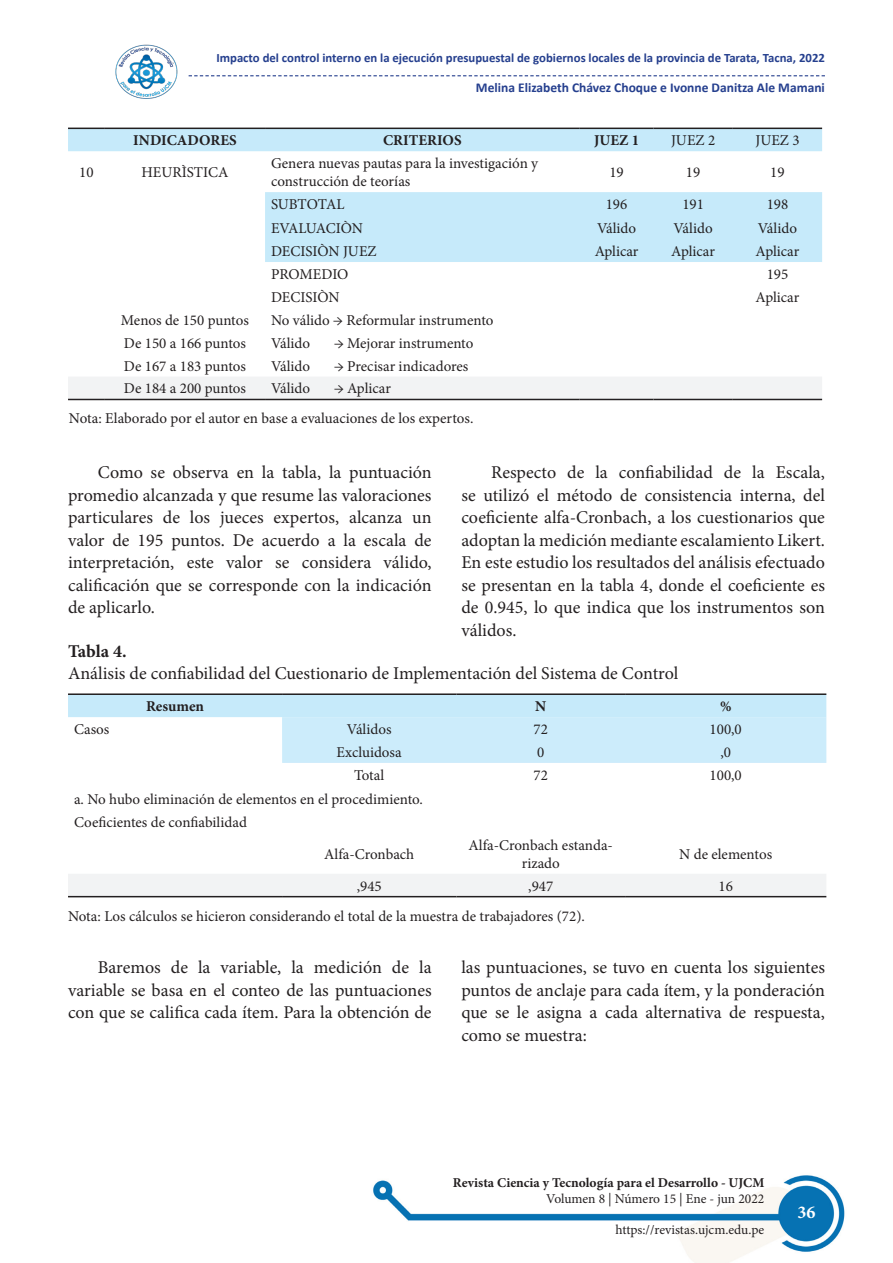
<style>
.page{position:relative;width:893px;height:1263px;background:#fff}
.page>*{position:absolute;margin:0;border:0;box-sizing:border-box;transform-origin:0 0}
.t1{font:18px/22.5px "Minion Pro";color:#231f20;text-align:justify}
.t2{font:700 18px "Minion Pro";letter-spacing:-.005em;color:#231f20}
.t3{font:700 18px "Minion Pro";color:#fff}
.t4{font:15px/18px "Minion Pro";color:#231f20}
.t5{font:700 15px "Minion Pro";color:#231f20}
.t6{font:13.5px "Minion Pro";color:#231f20}
.t7{font:700 13.5px "Calibri";color:#253f8e}
.t8{font:700 13.5px "Minion Pro";color:#231f20}
.t9{font:700 12.75px "Calibri";color:#253f8e}
</style>
<div class="page">
<img style="left:68px;top:75px;width:777px;height:1188px">
<svg style="left:189px;top:75px;width:636px;height:1px"></svg>
<img style="left:113px;top:44px;width:66px;height:57px">
<svg style="left:68px;top:129px;width:754px;height:133px;fill:#c6eafa"></svg>
<svg style="left:265px;top:262px;width:557px;height:23px"></svg>
<div style="left:68px;top:377px;width:754px;height:22px;background:#f2f3f4"></div>
<hr style="left:68px;top:128px;width:37px;height:1px;background:#231f20">
<hr style="left:105px;top:128px;width:160px;height:1px;background:#231f20">
<hr style="left:265px;top:128px;width:315px;height:1px;background:#231f20">
<hr style="left:580px;top:128px;width:73px;height:1px;background:#231f20">
<hr style="left:653px;top:128px;width:80px;height:1px;background:#231f20">
<hr style="left:733px;top:128px;width:89px;height:1px;background:#231f20">
<hr style="left:68px;top:399px;width:37px;height:1px;background:#231f20">
<hr style="left:105px;top:399px;width:160px;height:1px;background:#231f20">
<hr style="left:265px;top:399px;width:315px;height:1px;background:#231f20">
<hr style="left:580px;top:399px;width:73px;height:1px;background:#231f20">
<hr style="left:653px;top:399px;width:80px;height:1px;background:#231f20">
<hr style="left:733px;top:399px;width:89px;height:1px;background:#231f20">
<svg style="left:68px;top:695px;width:758px;height:45px"></svg>
<svg style="left:68px;top:740px;width:758px;height:93px"></svg>
<div style="left:68px;top:874px;width:758px;height:22px;background:#f2f3f4"></div>
<hr style="left:68px;top:693px;width:214px;height:2px;background:#231f20">
<hr style="left:282px;top:693px;width:174px;height:2px;background:#231f20">
<hr style="left:456px;top:693px;width:169px;height:2px;background:#231f20">
<hr style="left:625px;top:693px;width:201px;height:2px;background:#231f20">
<hr style="left:68px;top:896px;width:214px;height:1px;background:#231f20">
<hr style="left:282px;top:896px;width:174px;height:1px;background:#231f20">
<hr style="left:456px;top:896px;width:169px;height:1px;background:#231f20">
<hr style="left:625px;top:896px;width:201px;height:1px;background:#231f20">
<p class="t9" style="left:216px;top:49px;width:610px">Impacto del control interno en la ejecución presupuestal de gobiernos locales de la provincia de Tarata, Tacna, 2022</p>
<p class="t7" style="left:476px;top:78px;width:351px">Melina Elizabeth Chávez Choque e Ivonne Danitza Ale Mamani</p>
<p class="t5" style="left:133px;top:130px;width:105px">INDICADORES</p>
<p class="t5" style="left:383px;top:130px;width:80px">CRITERIOS</p>
<p class="t5" style="left:594px;top:130px;width:47px">JUEZ 1</p>
<p class="t4" style="left:671px;top:131px;width:46px">JUEZ 2</p>
<p class="t4" style="left:755px;top:131px;width:46px">JUEZ 3</p>
<p class="t4" style="left:79px;top:163px;width:16px">10</p>
<p class="t4" style="left:141px;top:163px;width:88px">HEURÌSTICA</p>
<p class="t4" style="left:271px;top:154px;width:269px">Genera nuevas pautas para la investigación y construcción de teorías</p>
<p class="t4" style="left:609px;top:163px;width:16px">19</p>
<p class="t4" style="left:686px;top:163px;width:16px">19</p>
<p class="t4" style="left:770px;top:163px;width:16px">19</p>
<p class="t4" style="left:271px;top:195px;width:75px">SUBTOTAL</p>
<p class="t4" style="left:606px;top:195px;width:23px">196</p>
<p class="t4" style="left:682px;top:195px;width:23px">191</p>
<p class="t4" style="left:767px;top:195px;width:23px">198</p>
<p class="t4" style="left:271px;top:219px;width:93px">EVALUACIÒN</p>
<p class="t4" style="left:597px;top:219px;width:41px">Válido</p>
<p class="t4" style="left:674px;top:219px;width:41px">Válido</p>
<p class="t4" style="left:758px;top:219px;width:41px">Válido</p>
<p class="t4" style="left:271px;top:242px;width:107px">DECISIÒN JUEZ</p>
<p class="t4" style="left:595px;top:242px;width:45px">Aplicar</p>
<p class="t4" style="left:671px;top:242px;width:45px">Aplicar</p>
<p class="t4" style="left:756px;top:242px;width:45px">Aplicar</p>
<p class="t4" style="left:271px;top:265px;width:79px">PROMEDIO</p>
<p class="t4" style="left:767px;top:265px;width:23px">195</p>
<p class="t4" style="left:271px;top:288px;width:70px">DECISIÒN</p>
<p class="t4" style="left:756px;top:288px;width:45px">Aplicar</p>
<p class="t4" style="left:121px;top:311px;width:129px">Menos de 150 puntos</p>
<p class="t4" style="left:271px;top:311px;width:224px">No válido → Reformular instrumento</p>
<p class="t4" style="left:124px;top:334px;width:124px">De 150 a 166 puntos</p>
<p class="t4" style="left:271px;top:334px;width:41px">Válido</p>
<p class="t4" style="left:334px;top:334px;width:141px">→ Mejorar instrumento</p>
<p class="t4" style="left:124px;top:357px;width:124px">De 167 a 183 puntos</p>
<p class="t4" style="left:271px;top:357px;width:41px">Válido</p>
<p class="t4" style="left:334px;top:357px;width:136px">→ Precisar indicadores</p>
<p class="t4" style="left:124px;top:380px;width:124px">De 184 a 200 puntos</p>
<p class="t4" style="left:271px;top:380px;width:41px">Válido</p>
<p class="t4" style="left:334px;top:380px;width:58px">→ Aplicar</p>
<p class="t4" style="left:69px;top:409px;width:406px">Nota: Elaborado por el autor en base a evaluaciones de los expertos.</p>
<p class="t1" style="left:68px;top:461px;width:365px;text-indent:30px">Como se observa en la tabla, la puntuación promedio alcanzada y que resume las valoraciones particulares de los jueces expertos, alcanza un valor de 195 puntos. De acuerdo a la escala de interpretación, este valor se considera válido, calificación que se corresponde con la indicación de aplicarlo.</p>
<p class="t1" style="left:461px;top:461px;width:365px;text-indent:30px">Respecto de la confiabilidad de la Escala, se utilizó el método de consistencia interna, del coeficiente alfa-Cronbach, a los cuestionarios que adoptan la medición mediante escalamiento Likert.<br>En este estudio los resultados del análisis efectuado se presentan en la tabla 4, donde el coeficiente es de 0.945, lo que indica que los instrumentos son válidos.</p>
<p class="t2" style="left:68px;top:638px;width:60px">Tabla 4.</p>
<p class="t1" style="left:68px;top:662px;width:612px">Análisis de confiabilidad del Cuestionario de Implementación del Sistema de Control</p>
<p class="t5" style="left:146px;top:696px;width:59px">Resumen</p>
<p class="t5" style="left:535px;top:696px;width:13px">N</p>
<p class="t5" style="left:720px;top:696px;width:13px">%</p>
<p class="t4" style="left:74px;top:720px;width:37px">Casos</p>
<p class="t4" style="left:347px;top:720px;width:46px">Válidos</p>
<p class="t4" style="left:534px;top:720px;width:16px">72</p>
<p class="t4" style="left:710px;top:720px;width:34px">100,0</p>
<p class="t4" style="left:337px;top:743px;width:67px">Excluidosa</p>
<p class="t4" style="left:537px;top:743px;width:9px">0</p>
<p class="t4" style="left:720px;top:743px;width:12px">,0</p>
<p class="t4" style="left:354px;top:767px;width:32px">Total</p>
<p class="t4" style="left:534px;top:767px;width:16px">72</p>
<p class="t4" style="left:710px;top:767px;width:34px">100,0</p>
<p class="t4" style="left:74px;top:790px;width:350px">a. No hubo eliminación de elementos en el procedimiento.</p>
<p class="t4" style="left:74px;top:813px;width:174px">Coeficientes de confiabilidad</p>
<p class="t4" style="left:324px;top:845px;width:91px">Alfa-Cronbach</p>
<p class="t4" style="left:469px;top:836px;width:146px;text-align:center">Alfa-Cronbach estanda&shy;rizado</p>
<p class="t4" style="left:679px;top:845px;width:94px">N de elementos</p>
<p class="t4" style="left:357px;top:877px;width:27px">,945</p>
<p class="t4" style="left:528px;top:877px;width:27px">,947</p>
<p class="t4" style="left:718px;top:877px;width:16px">16</p>
<p class="t4" style="left:68px;top:907px;width:518px">Nota: Los cálculos se hicieron considerando el total de la muestra de trabajadores (72).</p>
<p class="t1" style="left:68px;top:956px;width:365px;text-indent:30px">Baremos de la variable, la medición de la variable se basa en el conteo de las puntuaciones con que se califica cada ítem. Para la obtención de</p>
<p class="t1" style="left:461px;top:956px;width:365px">las puntuaciones, se tuvo en cuenta los siguientes puntos de anclaje para cada ítem, y la ponderación que se le asigna a cada alternativa de respuesta, como se muestra:</p>
<p class="t8" style="left:453px;top:1173px;width:313px">Revista Ciencia y Tecnología para el Desarrollo - UJCM</p>
<p class="t6" style="left:546px;top:1189px;width:220px">Volumen 8 | Número 15 | Ene - jun 2022</p>
<p class="t6" style="left:616px;top:1220px;width:150px">https://revistas.ujcm.edu.pe</p>
<p class="t3" style="left:797px;top:1199px;width:19px">36</p>
</div>
